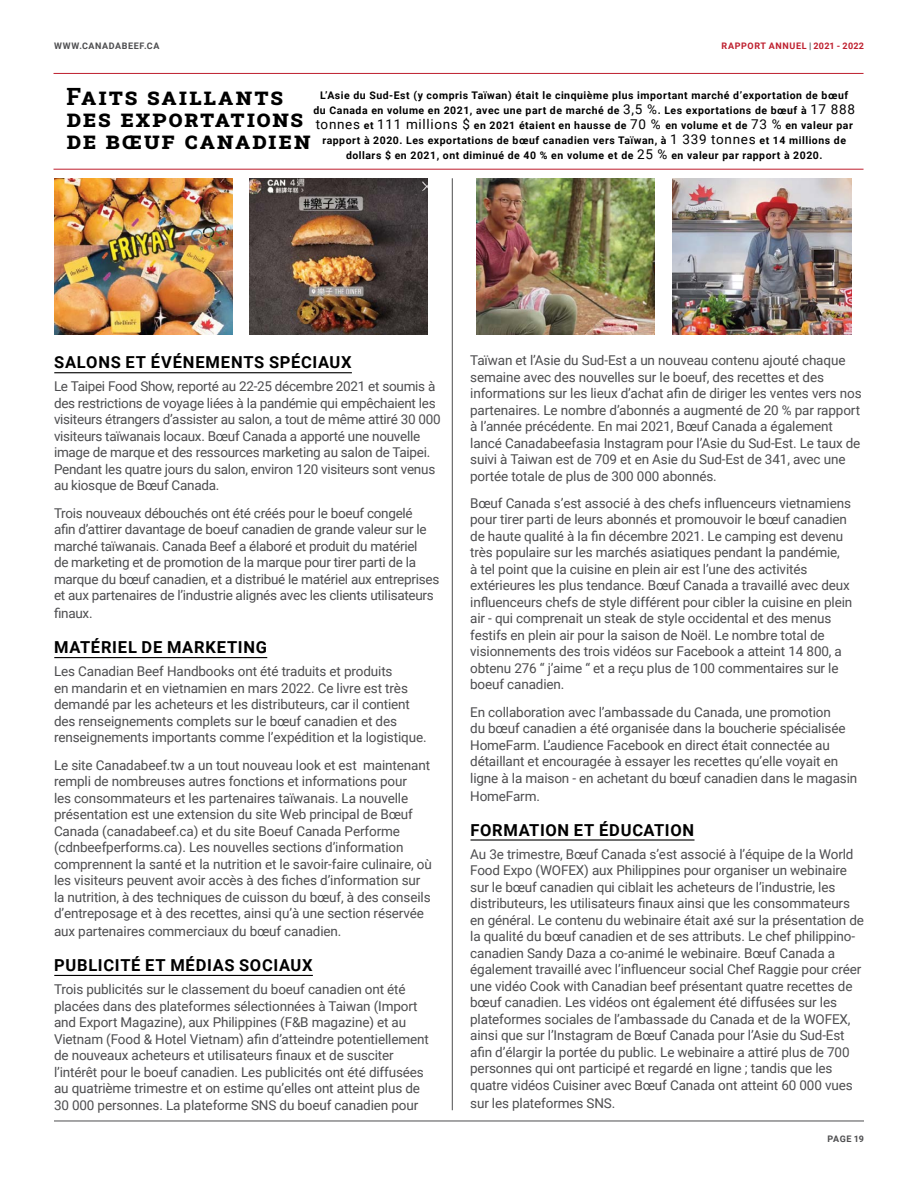
<style>
.page{position:relative;width:918px;height:1188px;background:#fff}
.page>*{position:absolute;margin:0;border:0;box-sizing:border-box;transform-origin:0 0}
.t1{font:23.7px/21.6px "Roboto Slab";letter-spacing:.07em;color:#000}
.t2{font:700 16.5px "Roboto";letter-spacing:.045em;color:#000}
.t3{font:13.5px/16.5px "Roboto";letter-spacing:-.01em;color:#4d4d4f}
.t4{font:700 10.5px/15px "Roboto";letter-spacing:.05em;color:#000;text-align:center}
.t5{font:700 9px "Roboto";letter-spacing:.07em;color:#4d4d4f}
.t6{font:700 9px "Roboto";letter-spacing:.065em;color:#be1e2d}
.s1{color:#4d4d4f}
.s2{font-weight:400;font-size:13.5px}
</style>
<div class="page">
<hr style="left:54px;top:1121px;width:810px;height:1px;background:#4d4d4f">
<hr style="left:452px;top:178px;width:1px;height:932px;background:#4d4d4f">
<hr style="left:54px;top:73px;width:810px;height:1px;background:#be1e2d">
<hr style="left:54px;top:169px;width:810px;height:1px;background:#be1e2d">
<hr style="left:54px;top:372px;width:298px;height:1px;background:#000">
<hr style="left:54px;top:657px;width:213px;height:1px;background:#000">
<hr style="left:54px;top:975px;width:259px;height:1px;background:#000">
<img style="left:477px;top:178px;width:178px;height:157px">
<img style="left:673px;top:178px;width:178px;height:157px">
<img style="left:249px;top:179px;width:179px;height:156px">
<img style="left:54px;top:179px;width:178px;height:156px">
<hr style="left:471px;top:839px;width:224px;height:2px;background:#000">
<p class="t5" style="left:54px;top:40px;width:107px">WWW.CANADABEEF.CA</p>
<p class="t6" style="left:722px;top:40px;width:144px">RAPPORT ANNUEL <span class="s1">|</span> 2021 - 2022</p>
<h1 class="t1" style="left:67px;top:85px;width:246px">Faits saillants des exportations de bœuf canadien</h1>
<p class="t4" style="left:314px;top:87px;width:543px">L’Asie du Sud-Est (y compris Taïwan) était le cinquième plus important marché d’exportation de bœuf du Canada en volume en 2021, avec une part de marché de <span class="s2">3,5 %</span>. Les exportations de bœuf à <span class="s2">17 888 tonnes</span> et <span class="s2">111 millions $</span> en 2021 étaient en hausse de <span class="s2">70 %</span> en volume et de <span class="s2">73 %</span> en valeur par rapport à 2020. Les exportations de bœuf canadien vers Taïwan, à <span class="s2">1 339 tonnes</span> et 14 millions de dollars $ en 2021, ont diminué de 40 % en volume et de <span class="s2">25 %</span> en valeur par rapport à 2020.</p>
<p class="t2" style="left:54px;top:351px;width:299px">SALONS ET ÉVÉNEMENTS SPÉCIAUX</p>
<p class="t3" style="left:54px;top:378px;width:388px">Le Taipei Food Show, reporté au 22-25 décembre 2021 et soumis à des restrictions de voyage liées à la pandémie qui empêchaient les visiteurs étrangers d’assister au salon, a tout de même attiré 30 000 visiteurs taïwanais locaux. Bœuf Canada a apporté une nouvelle image de marque et des ressources marketing au salon de Taipei.<br>Pendant les quatre jours du salon, environ 120 visiteurs sont venus au kiosque de Bœuf Canada.</p>
<p class="t3" style="left:54px;top:504px;width:387px">Trois nouveaux débouchés ont été créés pour le boeuf congelé<br>afin d’attirer davantage de boeuf canadien de grande valeur sur le marché taïwanais. Canada Beef a élaboré et produit du matériel<br>de marketing et de promotion de la marque pour tirer parti de la marque du bœuf canadien, et a distribué le matériel aux entreprises et aux partenaires de l’industrie alignés avec les clients utilisateurs</p>
<p class="t3" style="left:54px;top:605px;width:40px">finaux.</p>
<p class="t2" style="left:54px;top:636px;width:214px">MATÉRIEL DE MARKETING</p>
<p class="t3" style="left:54px;top:663px;width:374px">Les Canadian Beef Handbooks ont été traduits et produits<br>en mandarin et en vietnamien en mars 2022. Ce livre est très demandé par les acheteurs et les distributeurs, car il contient des renseignements complets sur le bœuf canadien et des renseignements importants comme l’expédition et la logistique.</p>
<p class="t3" style="left:54px;top:756px;width:379px">Le site Canadabeef.tw a un tout nouveau look et est maintenant rempli de nombreuses autres fonctions et informations pour<br>les consommateurs et les partenaires taïwanais. La nouvelle présentation est une extension du site Web principal de Bœuf Canada (canadabeef.ca) et du site Boeuf Canada Performe (cdnbeefperforms.ca). Les nouvelles sections d’information comprennent la santé et la nutrition et le savoir-faire culinaire, où les visiteurs peuvent avoir accès à des fiches d’information sur la nutrition, à des techniques de cuisson du bœuf, à des conseils d’entreposage et à des recettes, ainsi qu’à une section réservée</p>
<p class="t3" style="left:54px;top:923px;width:289px">aux partenaires commerciaux du bœuf canadien.</p>
<p class="t2" style="left:54px;top:954px;width:260px">PUBLICITÉ ET MÉDIAS SOCIAUX</p>
<p class="t3" style="left:54px;top:981px;width:376px">Trois publicités sur le classement du boeuf canadien ont été placées dans des plateformes sélectionnées à Taiwan (Import and Export Magazine), aux Philippines (F&amp;B magazine) et au Vietnam (Food &amp; Hotel Vietnam) afin d’atteindre potentiellement de nouveaux acheteurs et utilisateurs finaux et de susciter l’intérêt pour le boeuf canadien. Les publicités ont été diffusées au quatrième trimestre et on estime qu’elles ont atteint plus de 30 000 personnes. La plateforme SNS du boeuf canadien pour</p>
<p class="t3" style="left:470px;top:352px;width:393px">Taïwan et l’Asie du Sud-Est a un nouveau contenu ajouté chaque semaine avec des nouvelles sur le boeuf, des recettes et des informations sur les lieux d’achat afin de diriger les ventes vers nos partenaires. Le nombre d’abonnés a augmenté de 20 % par rapport à l’année précédente. En mai 2021, Bœuf Canada a également lancé Canadabeefasia Instagram pour l’Asie du Sud-Est. Le taux de suivi à Taiwan est de 709 et en Asie du Sud-Est de 341, avec une portée totale de plus de 300 000 abonnés.</p>
<p class="t3" style="left:470px;top:494px;width:384px">Bœuf Canada s’est associé à des chefs influenceurs vietnamiens pour tirer parti de leurs abonnés et promouvoir le bœuf canadien de haute qualité à la fin décembre 2021. Le camping est devenu très populaire sur les marchés asiatiques pendant la pandémie,<br>à tel point que la cuisine en plein air est l’une des activités extérieures les plus tendance. Bœuf Canada a travaillé avec deux influenceurs chefs de style différent pour cibler la cuisine en plein air - qui comprenait un steak de style occidental et des menus festifs en plein air pour la saison de Noël. Le nombre total de visionnements des trois vidéos sur Facebook a atteint 14 800, a obtenu 276 “ j’aime “ et a reçu plus de 100 commentaires sur le boeuf canadien.</p>
<p class="t3" style="left:470px;top:703px;width:389px">En collaboration avec l’ambassade du Canada, une promotion<br>du bœuf canadien a été organisée dans la boucherie spécialisée HomeFarm. L’audience Facebook en direct était connectée au détaillant et encouragée à essayer les recettes qu’elle voyait en ligne à la maison - en achetant du bœuf canadien dans le magasin</p>
<p class="t3" style="left:470px;top:787px;width:71px">HomeFarm.</p>
<p class="t2" style="left:471px;top:818px;width:225px">FORMATION ET ÉDUCATION</p>
<p class="t3" style="left:470px;top:845px;width:395px">Au 3e trimestre, Bœuf Canada s’est associé à l’équipe de la World Food Expo (WOFEX) aux Philippines pour organiser un webinaire sur le bœuf canadien qui ciblait les acheteurs de l’industrie, les distributeurs, les utilisateurs finaux ainsi que les consommateurs en général. Le contenu du webinaire était axé sur la présentation de la qualité du bœuf canadien et de ses attributs. Le chef philippino&shy;canadien Sandy Daza a co-animé le webinaire. Bœuf Canada a également travaillé avec l’influenceur social Chef Raggie pour créer une vidéo Cook with Canadian beef présentant quatre recettes de bœuf canadien. Les vidéos ont également été diffusées sur les plateformes sociales de l’ambassade du Canada et de la WOFEX, ainsi que sur l’Instagram de Bœuf Canada pour l’Asie du Sud-Est afin d’élargir la portée du public. Le webinaire a attiré plus de 700 personnes qui ont participé et regardé en ligne ; tandis que les quatre vidéos Cuisiner avec Bœuf Canada ont atteint 60 000 vues</p>
<p class="t3" style="left:470px;top:1094px;width:147px">sur les plateformes SNS.</p>
<p class="t5" style="left:827px;top:1133px;width:38px">PAGE 19</p>
</div>
